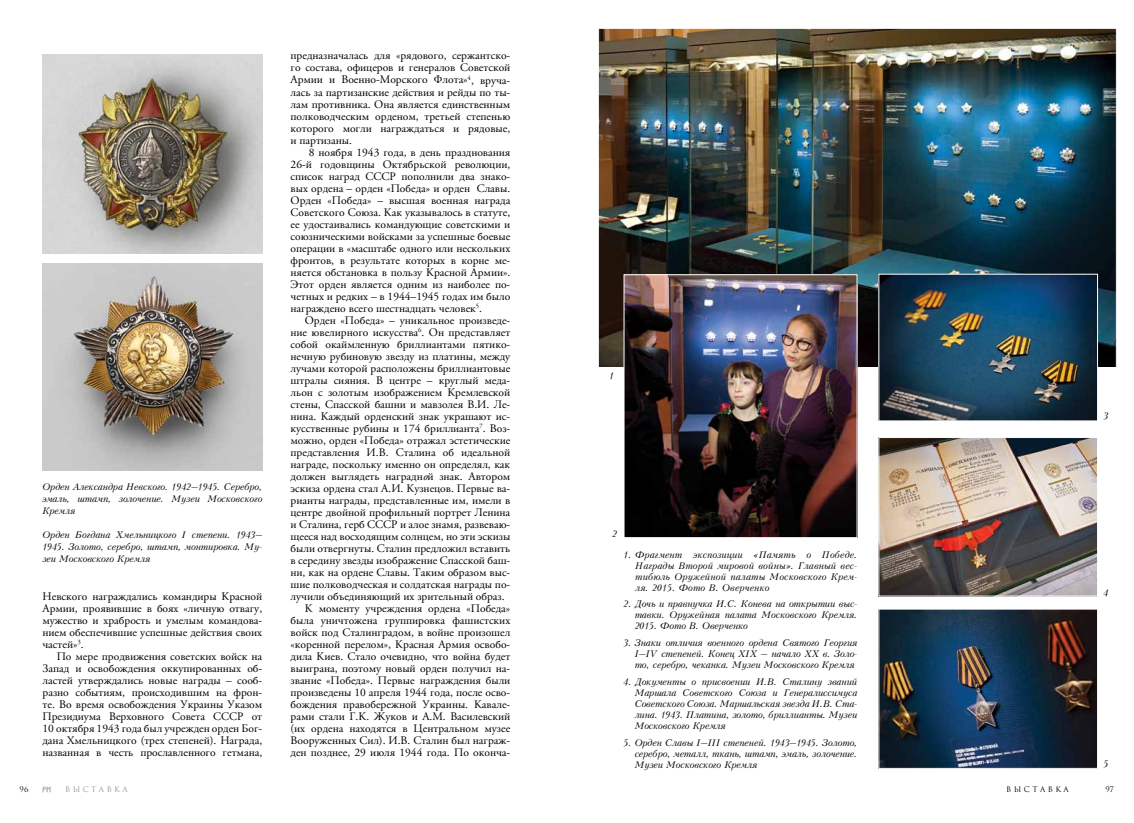
<style>
.page{position:relative;width:1134px;height:823px;background:#fff}
.page>*{position:absolute;margin:0;border:0;box-sizing:border-box;transform-origin:0 0}
.t1{font:11.5px/12px "APC Garamond";color:#000;text-align:justify}
.t2{font:italic 9px/11px "Kudryashev";letter-spacing:-.02em;color:#000;text-align:justify}
.t3{font:7.5px "Romul";letter-spacing:.33em;color:#000}
.t4{font:7.5px "Romul";letter-spacing:.33em;color:#939598}
.s1{font-style:italic}
</style>
<div class="page">
<svg style="left:43px;top:786px;width:8px;height:5px"></svg>
<img style="left:43px;top:264px;width:219px;height:206px">
<img style="left:42px;top:55px;width:220px;height:199px">
<img style="left:600px;top:30px;width:515px;height:336px">
<img style="left:880px;top:439px;width:216px;height:155px">
<div style="left:878px;top:437px;width:220px;height:159px;border:1px solid #fff"></div>
<img style="left:880px;top:610px;width:216px;height:156px">
<div style="left:878px;top:608px;width:220px;height:160px;border:1px solid #fff"></div>
<img style="left:625px;top:276px;width:230px;height:260px">
<div style="left:623px;top:274px;width:234px;height:264px;border:1px solid #fff"></div>
<img style="left:880px;top:275px;width:216px;height:144px">
<p class="t1" style="left:291px;top:50px;width:221px">предназначалась для «рядового, сержантско&shy;го состава, офицеров и генералов Советской Армии и Военно-Морского Флота»<sup>4</sup>, вруча&shy;лась за партизанские действия и рейды по ты&shy;лам противника. Она является единственным полководческим орденом, третьей степенью которого могли награждаться и рядовые, и партизаны.</p>
<p class="t1" style="left:291px;top:146px;width:221px;text-indent:18px">8 ноября 1943 года, в день празднования 26-й годовщины Октябрьской революции, список наград СССР пополнили два знако&shy;вых ордена – орден «Победа» и орден Славы.<br>Орден «Победа» – высшая военная награда Советского Союза. Как указывалось в статуте, ее удостаивались командующие советскими и союзническими войсками за успешные боевые операции в «масштабе одного или нескольких фронтов, в результате которых в корне ме&shy;няется обстановка в пользу Красной Армии».<br>Этот орден является одним из наиболее по&shy;четных и редких – в 1944–1945 годах им было награждено всего шестнадцать человек<sup>5</sup>.</p>
<p class="t1" style="left:305px;top:314px;width:207px">Орден «Победа» – уникальное произведе-</p>
<p class="t1" style="left:291px;top:326px;width:221px">ние ювелирного искусства<sup>6</sup>. Он представляет</p>
<p class="t1" style="left:291px;top:338px;width:221px">собой окаймленную бриллиантами пятико-</p>
<p class="t1" style="left:291px;top:350px;width:221px">нечную рубиновую звезду из платины, между</p>
<p class="t1" style="left:291px;top:362px;width:221px">лучами которой расположены бриллиантовые</p>
<p class="t1" style="left:291px;top:374px;width:221px">штралы сияния. В центре – круглый меда-</p>
<p class="t1" style="left:291px;top:386px;width:221px">льон с золотым изображением Кремлевской</p>
<p class="t1" style="left:291px;top:398px;width:221px">стены, Спасской башни и мавзолея В.И. Ле-</p>
<p class="t1" style="left:291px;top:410px;width:221px">нина. Каждый орденский знак украшают ис-</p>
<p class="t1" style="left:291px;top:422px;width:221px">кусственные рубины и 174 бриллианта<sup>7</sup>. Воз-</p>
<p class="t1" style="left:291px;top:434px;width:221px">можно, орден «Победа» отражал эстетические</p>
<p class="t1" style="left:291px;top:446px;width:221px">представления И.В. Сталина об идеальной</p>
<p class="t1" style="left:291px;top:458px;width:221px">награде, поскольку именно он определял, как</p>
<p class="t1" style="left:291px;top:470px;width:221px">должен выглядеть наградн<span class="s1">о</span>й знак. Автором</p>
<p class="t1" style="left:291px;top:482px;width:221px">эскиза ордена стал А.И. Кузнецов. Первые ва-</p>
<p class="t1" style="left:291px;top:494px;width:221px">рианты награды, представленные им, имели в</p>
<p class="t1" style="left:291px;top:506px;width:221px">центре двойной профильный портрет Ленина</p>
<p class="t1" style="left:291px;top:518px;width:221px">и Сталина, герб СССР и алое знамя, развеваю-</p>
<p class="t1" style="left:291px;top:530px;width:221px">щееся над восходящим солнцем, но эти эскизы</p>
<p class="t1" style="left:291px;top:542px;width:221px">были отвергнуты. Сталин предложил вставить</p>
<p class="t1" style="left:291px;top:554px;width:221px">в середину звезды изображение Спасской баш-</p>
<p class="t1" style="left:291px;top:566px;width:221px">ни, как на ордене Славы. Таким образом выс-</p>
<p class="t1" style="left:291px;top:578px;width:221px">шие полководческая и солдатская награды по-</p>
<p class="t1" style="left:291px;top:590px;width:216px">лучили объединяющий их зрительный образ.</p>
<p class="t1" style="left:305px;top:602px;width:207px">К моменту учреждения ордена «Победа»</p>
<p class="t1" style="left:291px;top:614px;width:221px">была уничтожена группировка фашистских</p>
<p class="t1" style="left:291px;top:626px;width:221px">войск под Сталинградом, в войне произошел</p>
<p class="t1" style="left:291px;top:638px;width:221px">«коренной перелом», Красная Армия освобо-</p>
<p class="t1" style="left:291px;top:650px;width:221px">дила Киев. Стало очевидно, что война будет</p>
<p class="t1" style="left:291px;top:662px;width:221px">выиграна, поэтому новый орден получил на-</p>
<p class="t1" style="left:291px;top:674px;width:221px">звание «Победа». Первые награждения были</p>
<p class="t1" style="left:291px;top:686px;width:221px">произведены 10 апреля 1944 года, после осво-</p>
<p class="t1" style="left:291px;top:698px;width:221px">бождения правобережной Украины. Кавале-</p>
<p class="t1" style="left:291px;top:710px;width:221px">рами стали Г.К. Жуков и А.М. Василевский</p>
<p class="t1" style="left:291px;top:722px;width:221px">(их ордена находятся в Центральном музее</p>
<p class="t1" style="left:291px;top:734px;width:221px">Вооруженных Сил). И.В. Сталин был награж-</p>
<p class="t1" style="left:291px;top:746px;width:221px">ден позднее, 29 июля 1944 года. По оконча-</p>
<p class="t2" style="left:609px;top:370px;width:7px">1</p>
<p class="t2" style="left:42px;top:480px;width:222px;line-height:12px">Орден Александра Невского. 1942–1945. Серебро, эмаль, штамп, золочение. Музеи Московского Кремля</p>
<p class="t2" style="left:42px;top:528px;width:222px;line-height:12px">Орден Богдана Хмельницкого I степени. 1943– 1945. Золото, серебро, штамп, монтировка. Му&shy;зеи Московского Кремля</p>
<p class="t2" style="left:612px;top:528px;width:7px">2</p>
<p class="t2" style="left:635px;top:549px;width:224px;text-indent:-12px">1. Фрагмент экспозиции «Память о Победе.<br>Награды Второй мировой войны». Главный вес&shy;тибюль Оружейной палаты Московского Крем&shy;ля. 2015. Фото В. Оверченко</p>
<p class="t2" style="left:635px;top:598px;width:224px;text-indent:-11px">2. Дочь и правнучка И.С. Конева на открытии выс&shy;тавки. Оружейная палата Московского Кремля.<br>2015. Фото В. Оверченко</p>
<p class="t2" style="left:635px;top:637px;width:224px;text-indent:-11px">3. Знаки отличия военного ордена Святого Георгия I–IV степеней. Конец XIX – начало XX в. Золо&shy;то, серебро, чеканка. Музеи Московского Кремля</p>
<p class="t2" style="left:635px;top:676px;width:224px;text-indent:-11px">4. Документы о присвоении И.В. Сталину званий Маршала Советского Союза и Генералиссимуса Советского Союза. Маршальская звезда И.В. Ста&shy;лина. 1943. Платина, золото, бриллианты. Музеи Московского Кремля</p>
<p class="t2" style="left:635px;top:736px;width:224px;text-indent:-11px">5. Орден Славы I–III степеней. 1943–1945. Золото, серебро, металл, ткань, штамп, эмаль, золочение.<br>Музеи Московского Кремля</p>
<p class="t1" style="left:43px;top:590px;width:221px">Невского награждались командиры Красной Армии, проявившие в боях «личную отвагу, мужество и храбрость и умелым командова&shy;нием обеспечившие успешные действия своих частей»<sup>3</sup>.</p>
<p class="t1" style="left:43px;top:650px;width:221px;text-indent:14px">По мере продвижения советских войск на Запад и освобождения оккупированных об&shy;ластей утверждались новые награды – сооб&shy;разно событиям, происходившим на фрон&shy;те. Во время освобождения Украины Указом Президиума Верховного Совета СССР от 10 октября 1943 года был учрежден орден Бог&shy;дана Хмельницкого (трех степеней). Награда, названная в честь прославленного гетмана,</p>
<p class="t3" style="left:20px;top:784px;width:10px">96</p>
<p class="t4" style="left:65px;top:784px;width:64px">выставка</p>
<p class="t2" style="left:1104px;top:410px;width:7px">3</p>
<p class="t2" style="left:1104px;top:587px;width:7px">4</p>
<p class="t2" style="left:1104px;top:758px;width:7px">5</p>
<p class="t3" style="left:1006px;top:784px;width:64px">выставка</p>
<p class="t3" style="left:1105px;top:784px;width:10px">97</p>
</div>
